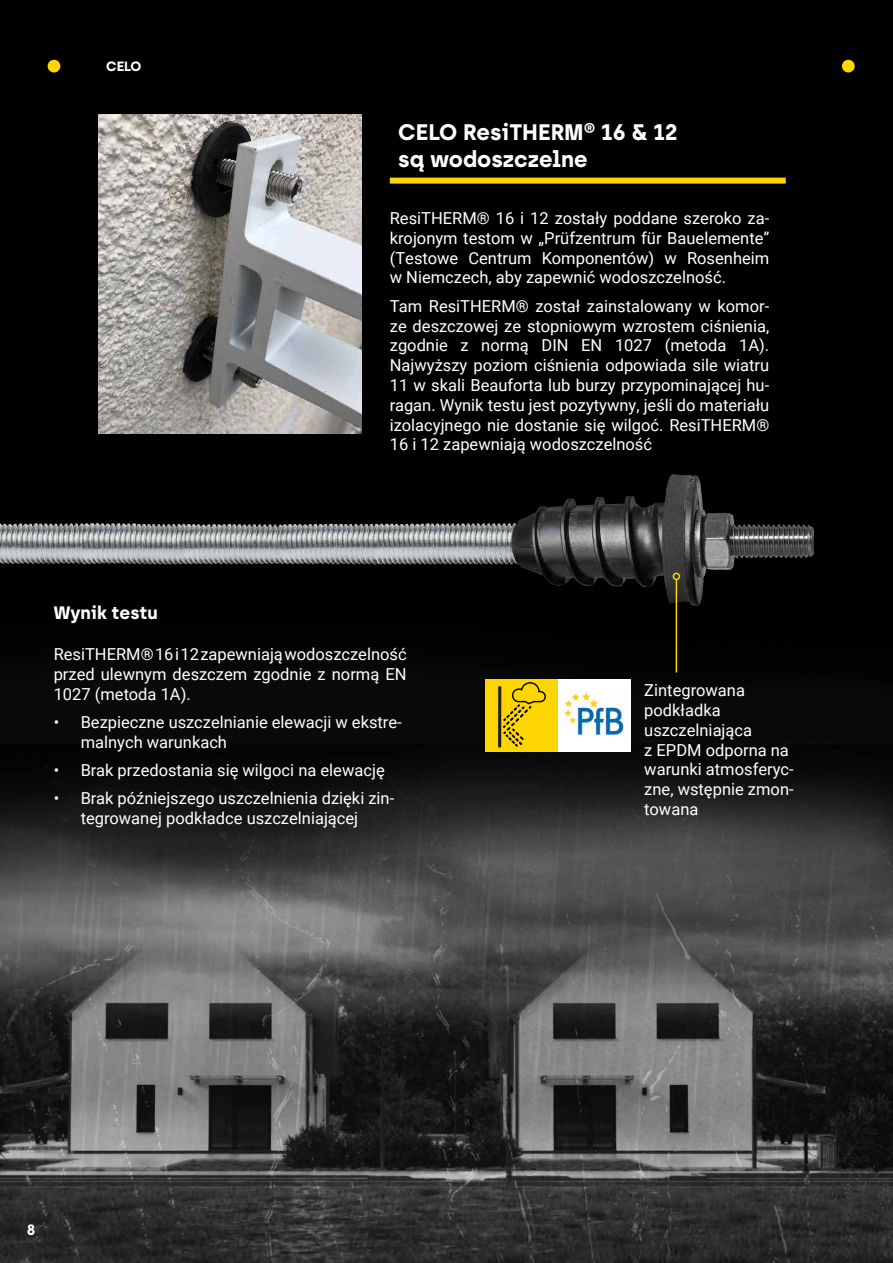
<style>
.page{position:relative;width:893px;height:1263px;background:#fff}
.page>*{position:absolute;margin:0;border:0;box-sizing:border-box;transform-origin:0 0}
.t1{font:700 22.5px/27px "Archia";color:#fff}
.t2{font:700 18px "Archia";color:#fff}
.t3{font:16.5px/19.8px "Roboto";color:#fff;text-align:justify}
.t4{font:700 15px "Archia";color:#fff}
.t5{font:700 13.5px "Archia";color:#fff}
</style>
<div class="page">
<img style="left:0;top:0;width:892px;height:1263px">
<div style="left:390px;top:178px;width:396px;height:6px;background:#ffd600"></div>
<div style="left:486px;top:679px;width:144px;height:72px;background:#fff"></div>
<div style="left:486px;top:679px;width:72px;height:72px;background:#ffd501"></div>
<hr style="left:498px;top:686px;width:3px;height:61px;background:#1d1f1d">
<svg style="left:503px;top:682px;width:43px;height:65px"></svg>
<img style="left:564px;top:691px;width:60px;height:44px">
<img style="left:0;top:474px;width:813px;height:132px">
<img style="left:98px;top:115px;width:263px;height:319px">
<hr style="left:676px;top:579px;width:1px;height:93px;background:#ffd600">
<div style="left:673px;top:573px;width:7px;height:7px;border:2px solid #ffd600;border-radius:50%"></div>
<div style="left:842px;top:60px;width:13px;height:12px;background:#ffd600;border-radius:50%"></div>
<div style="left:48px;top:60px;width:12px;height:12px;background:#ffd600;border-radius:50%"></div>
<p class="t5" style="left:106px;top:58px;width:37px">CELO</p>
<p class="t2" style="left:54px;top:602px;width:106px">Wynik testu</p>
<h1 class="t1" style="left:398px;top:119px;width:281px">CELO ResiTHERM® 16 &amp; 12 są wodoszczelne</h1>
<p class="t3" style="left:390px;top:208px;width:381px">ResiTHERM® 16 i 12 zostały poddane szeroko za&shy;krojonym testom w „Prüfzentrum für Bauelemente” (Testowe Centrum Komponentów) w Rosenheim w Niemczech, aby zapewnić wodoszczelność.</p>
<p class="t3" style="left:390px;top:295px;width:381px">Tam ResiTHERM® został zainstalowany w komor&shy;ze deszczowej ze stopniowym wzrostem ciśnienia, zgodnie z normą DIN EN 1027 (metoda 1A).<br>Najwyższy poziom ciśnienia odpowiada sile wiatru 11 w skali Beauforta lub burzy przypominającej hu&shy;ragan. Wynik testu jest pozytywny, jeśli do materiału izolacyjnego nie dostanie się wilgoć. ResiTHERM® 16 i 12 zapewniają wodoszczelność</p>
<p class="t3" style="left:54px;top:644px;width:354px">ResiTHERM® 16 i 12 zapewniają wodoszczelność przed ulewnym deszczem zgodnie z normą EN 1027 (metoda 1A).</p>
<p class="t3" style="left:81px;top:712px;width:323px;text-indent:-27px">• Bezpieczne uszczelnianie elewacji w ekstre&shy;malnych warunkach</p>
<p class="t3" style="left:54px;top:760px;width:333px">• Brak przedostania się wilgoci na elewację</p>
<p class="t3" style="left:54px;top:788px;width:342px;text-align:center">• Brak późniejszego uszczelnienia dzięki zin&shy;tegrowanej podkładce uszczelniającej</p>
<p class="t3" style="left:644px;top:680px;width:151px;text-align:left">Zintegrowana podkładka uszczelniająca<br>z EPDM odporna na warunki atmosferyc&shy;zne, wstępnie zmon&shy;towana</p>
<p class="t4" style="left:27px;top:1220px;width:10px">8</p>
</div>
